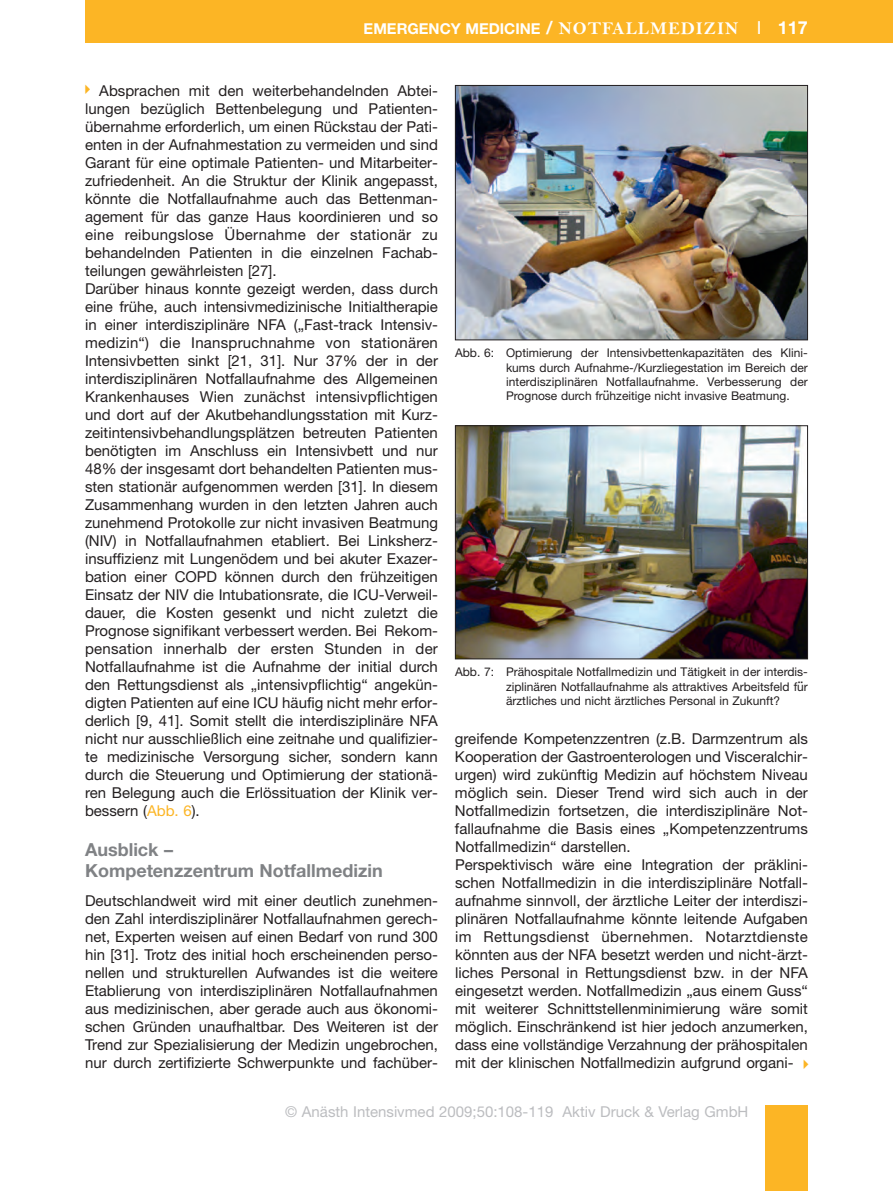
<style>
.page{position:relative;width:893px;height:1191px;background:#fff}
.page>*{position:absolute;margin:0;border:0;box-sizing:border-box;transform-origin:0 0}
.t1{font:700 18px/21px "Helvetica Neue";color:#808285}
.t2{font:15px/18px "Helvetica Neue";color:#231f20}
.t3{font:15px "Helvetica Neue";color:#bcbdc0}
.t4{font:700 15px "Helvetica Neue";color:#fff}
.t5{font:12px/14.2px "Helvetica Neue";color:#231f20;text-align:justify}
.s1{font-size:18px}
.s2{font-family:"Bell MT Bold";font-weight:400;font-size:18px}
.s3{font-weight:400;font-size:18px}
.s4{color:#fcb525}
.s5{font-family:"Hira Kaku Pro W6"}
</style>
<div class="page">
<div style="left:85px;top:0;width:808px;height:43px;background:#fcb525"></div>
<div style="left:765px;top:1106px;width:43px;height:85px;background:#fcb525"></div>
<img style="left:457px;top:87px;width:349px;height:251px">
<div style="left:455px;top:85px;width:353px;height:255px;border:1px solid #231f20"></div>
<img style="left:457px;top:427px;width:349px;height:230px">
<div style="left:455px;top:425px;width:353px;height:234px;border:1px solid #231f20"></div>
<p class="t4" style="left:364px;top:23px;width:446px">EMERGENCY MEDICINE <span class="s1">/</span> <span class="s2">NOTFALLMEDIZIN</span> <span class="s3">I</span> <span class="s1">117</span></p>
<p class="t2" style="left:85px;top:83px;width:354px;text-indent:14px">Absprachen mit den weiterbehandelnden Abtei&shy;lungen bezüglich Bettenbelegung und Patienten&shy;übernahme erforderlich, um einen Rückstau der Pati - enten in der Aufnahmestation zu vermeiden und sind Garant für eine optimale Patienten- und Mitarbeiter - zufriedenheit. An die Struktur der Klinik angepasst, könnte die Notfallaufnahme auch das Betten man&shy;agement für das ganze Haus koordinieren und so eine reibungslose Übernahme der stationär zu behandelnden Patienten in die einzelnen Fachab - teilungen gewährleisten [27].<br>Darüber hinaus konnte gezeigt werden, dass durch eine frühe, auch intensivmedizinische Initialtherapie in einer interdisziplinäre NFA („Fast-track Intensiv - medizin“) die Inanspruchnahme von stationären Intensivbetten sinkt [21, 31]. Nur 37% der in der interdisziplinären Notfallaufnahme des Allgemeinen Krankenhauses Wien zunächst intensivpflichtigen und dort auf der Akutbehandlungsstation mit Kurz&shy;zeitintensivbehandlungsplätzen betreuten Patienten benötigten im Anschluss ein Intensivbett und nur 48% der insgesamt dort behandelten Patienten mus&shy;sten stationär aufgenommen werden [31]. In diesem Zusammenhang wurden in den letzten Jahren auch zunehmend Protokolle zur nicht invasiven Beatmung (NIV) in Notfallaufnahmen etabliert. Bei Linksherz - insuffizienz mit Lungenödem und bei akuter Exazer - bation einer COPD können durch den frühzeitigen Einsatz der NIV die Intubationsrate, die ICU-Verweil - dauer, die Kosten gesenkt und nicht zuletzt die Prognose signifikant verbessert werden. Bei Rekom - pen sation innerhalb der ersten Stunden in der Notfallaufnahme ist die Aufnahme der initial durch den Rettungsdienst als „intensivpflichtig“ angekün&shy;digten Patienten auf eine ICU häufig nicht mehr erfor&shy;derlich [9, 41]. Somit stellt die interdisziplinäre NFA nicht nur ausschließlich eine zeitnahe und qualifizier&shy;te medizinische Versorgung sicher, sondern kann durch die Steuerung und Optimierung der stationä&shy;ren Belegung auch die Erlössituation der Klinik ver&shy;bessern (<span class="s4">Abb. 6</span>).</p>
<p class="t1" style="left:85px;top:841px;width:299px">Ausblick –<br>Kompetenzzentrum Notfallmedizin</p>
<p class="t2" style="left:85px;top:893px;width:354px;text-align:justify">Deutschlandweit wird mit einer deutlich zunehmen&shy;den Zahl interdisziplinärer Notfallaufnahmen gerech&shy;net, Experten weisen auf einen Bedarf von rund 300 hin [31]. Trotz des initial hoch erscheinenden perso&shy;nellen und strukturellen Aufwandes ist die weitere Etablierung von interdisziplinären Notfallaufnahmen aus medizinischen, aber gerade auch aus ökonomi&shy;schen Gründen unaufhaltbar. Des Weiteren ist der Trend zur Spezialisierung der Medizin ungebrochen, nur durch zertifizierte Schwerpunkte und fachüber-</p>
<p class="t5" style="left:506px;top:347px;width:303px;text-indent:-51px">Abb. 6: Optimierung der Intensivbettenkapazitäten des Klini - kums durch Aufnahme-/Kurzliegestation im Bereich der interdisziplinären Notfallaufnahme. Verbesserung der Prognose durch fru<span class="s5">̈</span>hzeitige nicht invasive Beatmung.</p>
<p class="t5" style="left:506px;top:666px;width:303px;text-indent:-51px">Abb. 7: Prähospitale Notfallmedizin und Tätigkeit in der interdis&shy;ziplinären Notfallaufnahme als attraktives Arbeitsfeld fu<span class="s5">̈</span>r ärztliches und nicht ärztliches Personal in Zukunft?</p>
<p class="t2" style="left:455px;top:731px;width:354px">greifende Kompetenzzentren (z.B. Darmzentrum als Kooperation der Gastroenterologen und Visceral chir - urgen) wird zukünftig Medizin auf höchstem Niveau möglich sein. Dieser Trend wird sich auch in der Notfallmedizin fortsetzen, die interdisziplinäre Not - fall aufnahme die Basis eines „Kompetenz zen trums Notfallmedizin“ darstellen.<br>Perspektivisch wäre eine Integration der präklini&shy;schen Notfallmedizin in die interdisziplinäre Notfall - aufnahme sinnvoll, der ärztliche Leiter der interdiszi&shy;plinären Notfallaufnahme könnte leitende Auf gaben im Rettungsdienst übernehmen. Not arzt dienste könnten aus der NFA besetzt werden und nicht-ärzt&shy;liches Personal in Rettungsdienst bzw. in der NFA eingesetzt werden. Notfallmedizin „aus einem Guss“ mit weiterer Schnittstellenminimierung wäre somit möglich. Einschränkend ist hier jedoch anzumerken, dass eine vollständige Verzahnung der prähospitalen mit der klinischen Notfallmedizin aufgrund organi-</p>
<p class="t3" style="left:285px;top:1106px;width:465px">© Anästh Intensivmed 2009;50:108-119 Aktiv Druck &amp; Verlag GmbH</p>
</div>
